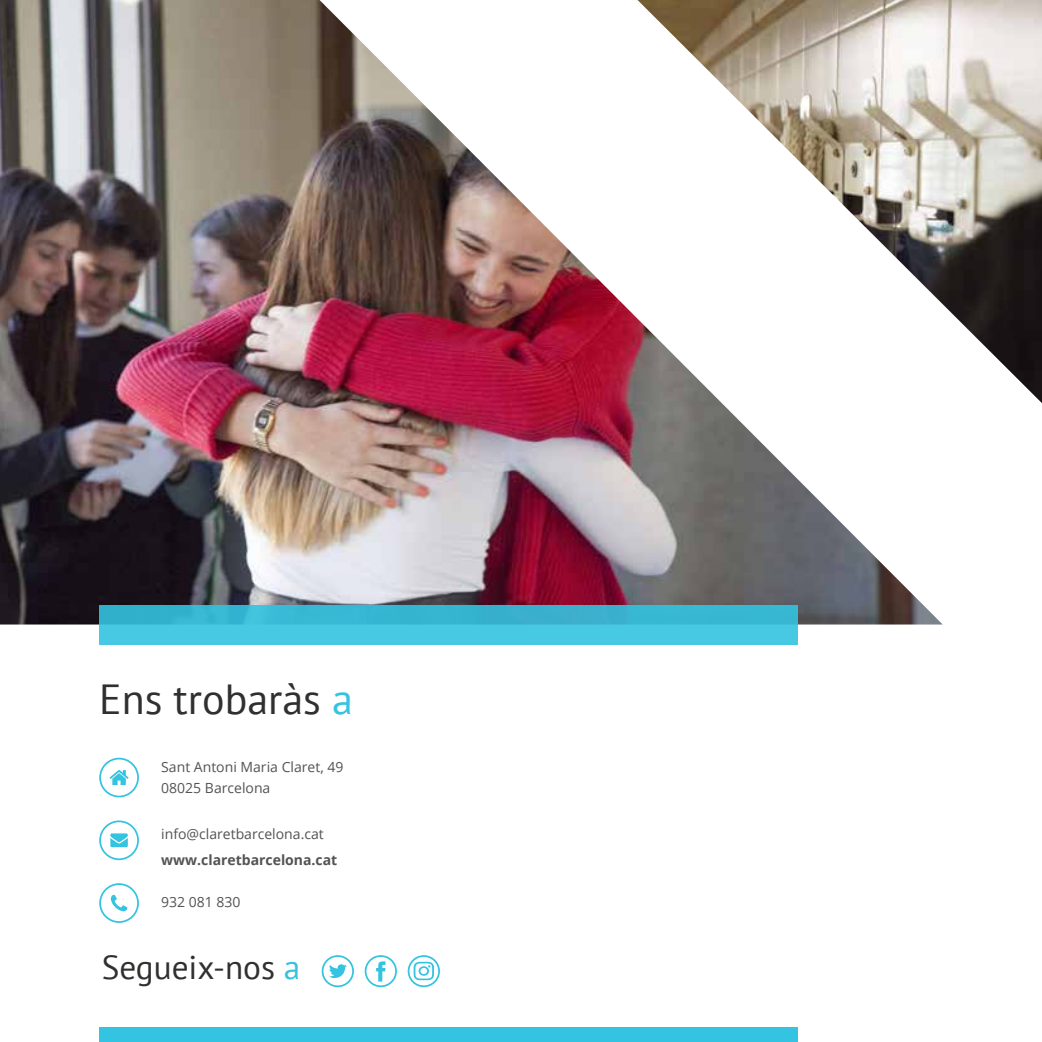
<style>
.page{position:relative;width:1042px;height:1042px;background:#fff}
.page>*{position:absolute;margin:0;border:0;box-sizing:border-box;transform-origin:0 0}
.t1{font:42px "PT Sans";color:#31302f}
.t2{font:33.25px "PT Sans";color:#31302f}
.t3{font:14px/21px "Open Sans";color:#555255}
.s1{color:#34c3e0}
.s2{font-family:"Arial";font-size:21px;color:#fff}
.s3{font-weight:700}
</style>
<div class="page">
<img style="left:942px;top:0;width:100px;height:403px">
<img style="left:0;top:0;width:942px;height:624px">
<div style="left:99px;top:1027px;width:699px;height:15px;background:#34c3e0"></div>
<div style="left:99px;top:883px;width:40px;height:40px;border:2px solid #34c3e0;border-radius:50%"></div>
<svg style="left:111px;top:895px;width:16px;height:16px"></svg>
<div style="left:99px;top:820px;width:40px;height:40px;border:2px solid #34c3e0;border-radius:50%"></div>
<svg style="left:110px;top:833px;width:18px;height:14px"></svg>
<div style="left:99px;top:758px;width:40px;height:39px;border:2px solid #34c3e0;border-radius:50%"></div>
<svg style="left:110px;top:770px;width:19px;height:15px"></svg>
<div style="left:99px;top:604px;width:699px;height:40px;background:linear-gradient(to bottom,#32afcb,#4ccde7)"></div>
<div style="left:365px;top:955px;width:32px;height:32px;border:2px solid #34c3e0;border-radius:50%"></div>
<svg style="left:376px;top:961px;width:9px;height:20px"></svg>
<svg style="left:414px;top:962px;width:20px;height:18px"></svg>
<div style="left:408px;top:955px;width:32px;height:32px;border:2px solid #34c3e0;border-radius:50%"></div>
<svg style="left:329px;top:964px;width:18px;height:14px"></svg>
<div style="left:322px;top:955px;width:32px;height:32px;border:2px solid #34c3e0;border-radius:50%"></div>
<h1 class="t1" style="left:99px;top:672px;width:255px">Ens trobaràs <span class="s1">a</span></h1>
<p class="t3" style="left:161px;top:756px;width:184px">Sant Antoni Maria Claret, 49<br>08025 Barcelona</p>
<p class="t3" style="left:161px;top:821px;width:183px;line-height:25.2px">info@claretbarcelona.cat<span class="s2">t </span><span class="s3">www.claretbarcelona.cat</span><span class="s2">t</span></p>
<p class="t3" style="left:161px;top:890px;width:81px">932 081 830</p>
<h2 class="t2" style="left:102px;top:946px;width:200px">Segueix-nos <span class="s1">a</span></h2>
</div>
